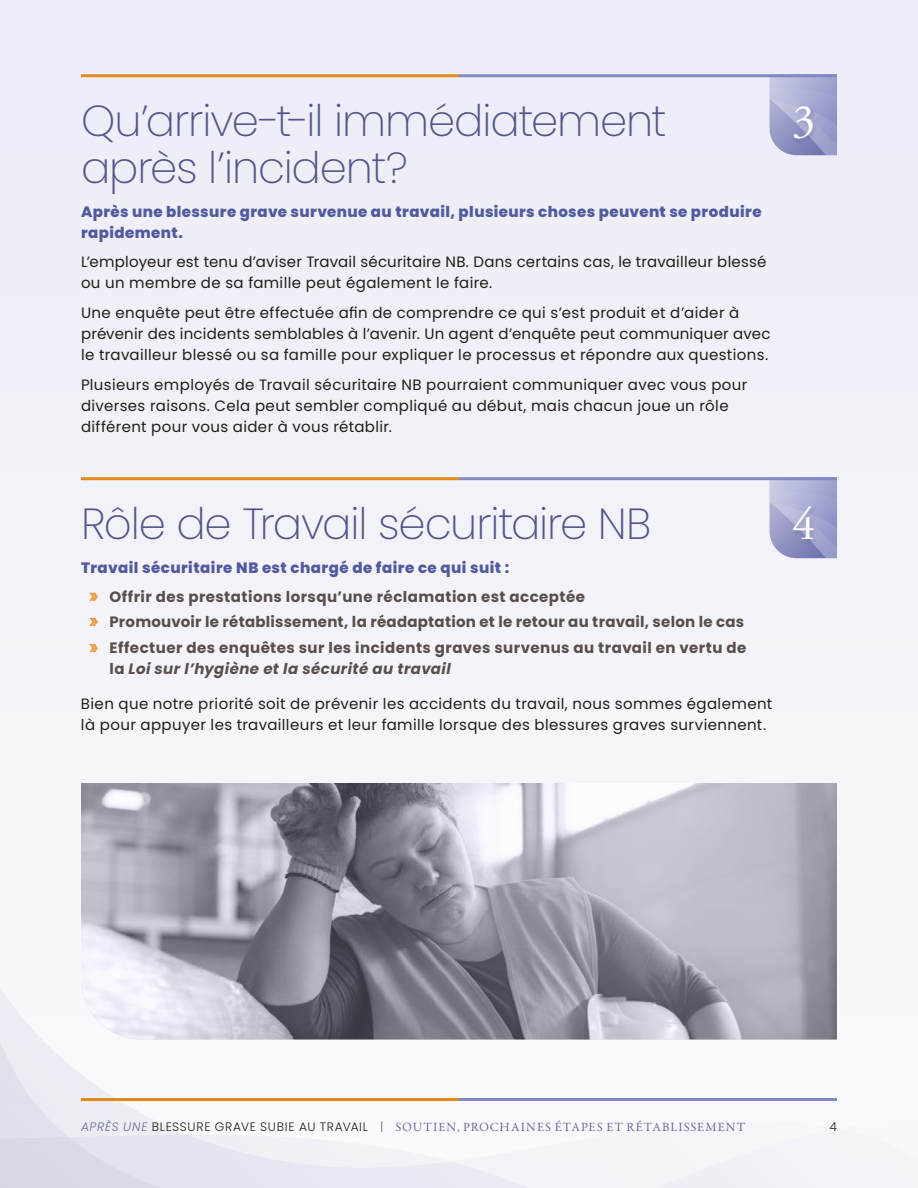
<style>
.page{position:relative;width:918px;height:1188px;background:#f1f2f8}
.page>*{position:absolute;margin:0;border:0;box-sizing:border-box;transform-origin:0 0}
.t1{font:46.5px "Adobe Garamond Pro";color:#fff}
.t2{font:200 43.5px/46.5px "Poppins";letter-spacing:-.025em;color:#545689}
.t3{font:15px/21px "Poppins";letter-spacing:.025em;color:#221d1a}
.t4{font:700 15px/29.1px "Poppins";letter-spacing:.025em;color:#584f4d}
.t5{font:800 15px/21px "Poppins";letter-spacing:.03em;color:#515a9e}
.t6{font:italic 700 15px "Poppins";letter-spacing:.03em;color:#584f4d}
.t7{font:12.6px "Garamond Premr Pro";letter-spacing:.075em;color:#676b9c}
.t8{font:300 12.3px "Poppins";color:#221d1a}
.s1{font-weight:800;color:#515a9e}
.s2{font-family:"Myriad Pro";font-weight:400;font-size:18.75px;color:#e48a1b}
.s3{font-style:normal}
.s4{font-family:"Poppins";font-weight:300;font-style:italic;font-size:12.3px}
.s5{font-family:"Poppins";font-weight:300;font-size:12.3px;color:#221d1a}
.s6{font-family:"Poppins";font-weight:200;font-size:12.3px;color:#221d1a}
</style>
<div class="page">
<svg style="left:0;top:1043px;width:335px;height:145px"></svg>
<img style="left:81px;top:783px;width:756px;height:257px">
<svg style="left:770px;top:77px;width:67px;height:78px;background:#a4a6cf"></svg>
<svg style="left:770px;top:480px;width:67px;height:78px;background:#a5a7d0"></svg>
<hr style="left:459px;top:74px;width:378px;height:3px;background:#8189c4">
<hr style="left:81px;top:74px;width:378px;height:3px;background:#e48a1b">
<hr style="left:459px;top:477px;width:378px;height:3px;background:#8189c4">
<hr style="left:81px;top:477px;width:378px;height:3px;background:#e48a1b">
<div style="left:791px;top:105px;width:27px;height:39px;background:#313665;opacity:.25"></div>
<div style="left:790px;top:504px;width:29px;height:41px;background:#313665;opacity:.25"></div>
<hr style="left:459px;top:1098px;width:378px;height:3px;background:#8189c4">
<hr style="left:81px;top:1098px;width:378px;height:3px;background:#e48a1b">
<h2 class="t2" style="left:81px;top:98px;width:587px">Qu’arrive-t-il immédiatement après l’incident?</h2>
<p class="t5" style="left:81px;top:201px;width:682px">Après une blessure grave survenue au travail, plusieurs choses peuvent se produire rapidement.</p>
<p class="t3" style="left:81px;top:252px;width:687px">L’employeur est tenu d’aviser Travail sécuritaire NB. Dans certains cas, le travailleur blessé ou un membre de sa famille peut également le faire.</p>
<p class="t3" style="left:81px;top:302px;width:691px">Une enquête peut être effectuée afin de comprendre ce qui s’est produit et d’aider à prévenir des incidents semblables à l’avenir. Un agent d’enquête peut communiquer avec le travailleur blessé ou sa famille pour expliquer le processus et répondre aux questions.</p>
<p class="t3" style="left:81px;top:374px;width:668px">Plusieurs employés de Travail sécuritaire NB pourraient communiquer avec vous pour diverses raisons. Cela peut sembler compliqué au début, mais chacun joue un rôle différent pour vous aider à vous rétablir.</p>
<h1 class="t1" style="left:792px;top:93px;width:25px">3</h1>
<h2 class="t2" style="left:81px;top:501px;width:572px">Rôle de Travail sécuritaire NB</h2>
<p class="t4" style="left:90px;top:553px;width:497px;text-indent:-9px"><span class="s1">Travail sécuritaire NB est chargé de faire ce qui suit :<br></span><span class="s2">»</span> Offrir des prestations lorsqu’une réclamation est acceptée</p>
<p class="t4" style="left:90px;top:609px;width:658px;line-height:26.2px"><span class="s2">»</span> Promouvoir le rétablissement, la réadaptation et le retour au travail, selon le cas <span class="s2">»</span> Effectuer des enquêtes sur les incidents graves survenus au travail en vertu de</p>
<p class="t6" style="left:110px;top:660px;width:343px"><span class="s3">la</span> Loi sur l’hygiène et la sécurité au travail</p>
<p class="t3" style="left:81px;top:693px;width:693px">Bien que notre priorité soit de prévenir les accidents du travail, nous sommes également là pour appuyer les travailleurs et leur famille lorsque des blessures graves surviennent.</p>
<h1 class="t1" style="left:792px;top:496px;width:25px">4</h1>
<p class="t7" style="left:81px;top:1119px;width:666px"><span class="s4">APRÈS UNE</span> <span class="s5">BLESSURE GRAVE SUBIE AU TRAVAIL</span> <span class="s6">|</span> SOUTIEN, PROCHAINES ÉTAPES ET RÉTABLISSEMENT</p>
<p class="t8" style="left:829px;top:1119px;width:9px">4</p>
</div>
